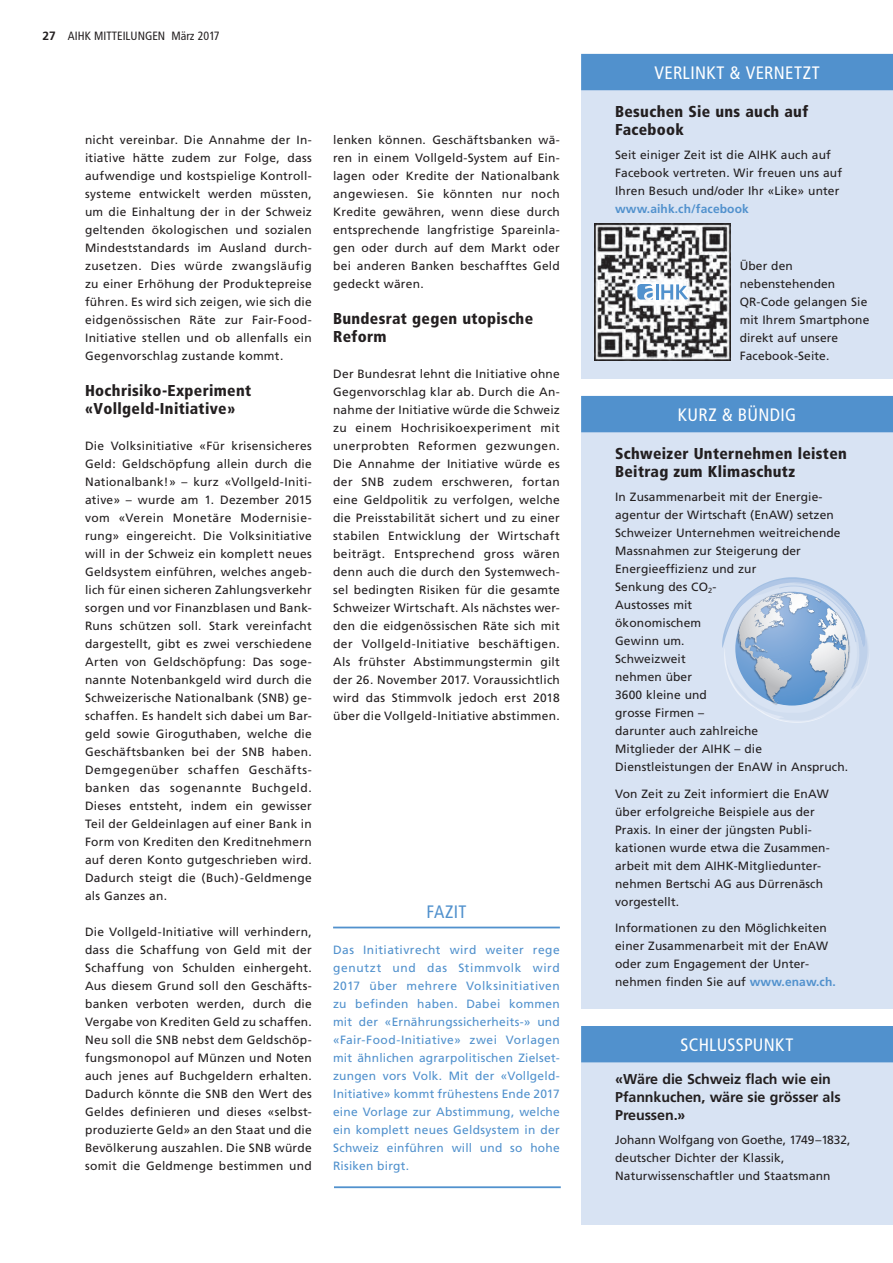
<style>
.page{position:relative;width:893px;height:1263px;background:#fff}
.page>*{position:absolute;margin:0;border:0;box-sizing:border-box;transform-origin:0 0}
.haupttitel_blau{font:condensed 18px "Frutiger";letter-spacing:.015em;color:#fff}
.fazit_titel{font:condensed 18px "Frutiger";letter-spacing:.015em;color:#5191cd}
.zwischentitel_blau{font:900 condensed 15.75px/18px "Frutiger";letter-spacing:.02em;color:#231f20}
.zwischentitel{font:900 condensed 15.75px/18px "Frutiger";letter-spacing:.02em;color:#231f20}
.schlusspunkt-spruch{font:700 14.25px/18px "Frutiger";letter-spacing:-.005em;color:#231f20}
.fliesstext{font:12px/18px "Frutiger";letter-spacing:.025em;color:#231f20;text-align:justify}
.text_blau_abstand{font:12px/18px "Frutiger";letter-spacing:.01em;color:#231f20}
.fazit{font:12px/18px "Frutiger";letter-spacing:.02em;color:#5191cd;text-align:justify}
.text_blau{font:12px/18px "Frutiger";letter-spacing:.01em;color:#231f20}
.t1{font:condensed 12px "Frutiger";color:#231f20}
.s1{font-family:"Frutiger LT45";font-weight:300;font-stretch:normal}
.s2{font-weight:700;color:#5191cd}
</style>
<div class="page">
<hr style="left:333px;top:927px;width:227px;height:1px;background:#5191cd">
<hr style="left:334px;top:1186px;width:227px;height:2px;background:#5191cd">
<div style="left:581px;top:1026px;width:312px;height:198px;background:#d8e3f3"></div>
<div style="left:581px;top:1026px;width:312px;height:36px;background:#5191cd"></div>
<div style="left:581px;top:396px;width:312px;height:612px;background:#d8e3f3"></div>
<div style="left:581px;top:396px;width:312px;height:36px;background:#5191cd"></div>
<div style="left:581px;top:54px;width:312px;height:324px;background:#d8e3f3"></div>
<div style="left:581px;top:54px;width:312px;height:36px;background:#5191cd"></div>
<img style="left:594px;top:224px;width:137px;height:136px">
<svg style="left:637px;top:284px;width:51px;height:16px"></svg>
<svg style="left:722px;top:577px;width:146px;height:146px"></svg>
<p class="t1" style="left:43px;top:29px;width:179px"><span class="s1">27</span> AIHK MITTEILUNGEN März 2017</p>
<p class="fliesstext" style="left:85px;top:131px;width:228px">nicht vereinbar. Die Annahme der In&shy;itiative hätte zudem zur Folge, dass aufwendige und kostspielige Kontroll&shy;systeme entwickelt werden müssten, um die Einhaltung der in der Schweiz geltenden ökologischen und sozialen Mindeststandards im Ausland durch&shy;zusetzen. Dies würde zwangsläufig zu einer Erhöhung der Produktepreise führen. Es wird sich zeigen, wie sich die eidgenössischen Räte zur Fair-Food-Initiative stellen und ob allenfalls ein Gegenvorschlag zustande kommt.</p>
<p class="zwischentitel" style="left:85px;top:381px;width:168px">Hochrisiko-Experiment «Vollgeld-Initiative»</p>
<p class="fliesstext" style="left:85px;top:437px;width:228px">Die Volksinitiative «Für krisensicheres Geld: Geldschöpfung allein durch die Nationalbank!» – kurz «Vollgeld-Initi&shy;ative» – wurde am 1. Dezember 2015 vom «Verein Monetäre Modernisie&shy;rung» eingereicht. Die Volksinitiative will in der Schweiz ein komplett neues Geldsystem einführen, welches angeb&shy;lich für einen sicheren Zahlungsverkehr sorgen und vor Finanzblasen und Bank-Runs schützen soll. Stark vereinfacht dargestellt, gibt es zwei verschiedene Arten von Geldschöpfung: Das soge&shy;nannte Notenbankgeld wird durch die Schweizerische Nationalbank (SNB) ge&shy;schaffen. Es handelt sich dabei um Bar&shy;geld sowie Giroguthaben, welche die Geschäftsbanken bei der SNB haben.<br>Demgegenüber schaffen Geschäfts&shy;banken das sogenannte Buchgeld.<br>Dieses entsteht, indem ein gewisser Teil der Geldeinlagen auf einer Bank in Form von Krediten den Kreditnehmern auf deren Konto gutgeschrieben wird.<br>Dadurch steigt die (Buch)-Geldmenge als Ganzes an.</p>
<p class="fliesstext" style="left:85px;top:923px;width:228px">Die Vollgeld-Initiative will verhindern, dass die Schaffung von Geld mit der Schaffung von Schulden einhergeht.<br>Aus diesem Grund soll den Geschäfts&shy;banken verboten werden, durch die Vergabe von Krediten Geld zu schaffen.<br>Neu soll die SNB nebst dem Geldschöp&shy;fungsmonopol auf Münzen und Noten auch jenes auf Buchgeldern erhalten.<br>Dadurch könnte die SNB den Wert des Geldes definieren und dieses «selbst&shy;produzierte Geld» an den Staat und die Bevölkerung auszahlen. Die SNB würde somit die Geldmenge bestimmen und</p>
<p class="fliesstext" style="left:333px;top:131px;width:228px">lenken können. Geschäftsbanken wä&shy;ren in einem Vollgeld-System auf Ein&shy;lagen oder Kredite der Nationalbank angewiesen. Sie könnten nur noch Kredite gewähren, wenn diese durch entsprechende langfristige Spareinla&shy;gen oder durch auf dem Markt oder bei anderen Banken beschafftes Geld gedeckt wären.</p>
<p class="zwischentitel" style="left:333px;top:309px;width:202px">Bundesrat gegen utopische<br>Reform</p>
<p class="fliesstext" style="left:333px;top:365px;width:228px">Der Bundesrat lehnt die Initiative ohne Gegenvorschlag klar ab. Durch die An&shy;nahme der Initiative würde die Schweiz zu einem Hochrisikoexperiment mit unerprobten Reformen gezwungen.<br>Die Annahme der Initiative würde es der SNB zudem erschweren, fortan eine Geldpolitik zu verfolgen, welche die Preisstabilität sichert und zu einer stabilen Entwicklung der Wirtschaft beiträgt. Entsprechend gross wären denn auch die durch den Systemwech&shy;sel bedingten Risiken für die gesamte Schweizer Wirtschaft. Als nächstes wer&shy;den die eidgenössischen Räte sich mit der Vollgeld-Initiative beschäftigen.<br>Als frühster Abstimmungstermin gilt der 26. November 2017. Voraussichtlich wird das Stimmvolk jedoch erst 2018 über die Vollgeld-Initiative abstimmen.</p>
<p class="fazit_titel" style="left:427px;top:901px;width:41px">FAZIT</p>
<p class="fazit" style="left:333px;top:941px;width:228px">Das Initiativrecht wird weiter rege genutzt und das Stimmvolk wird 2017 über mehrere Volksinitiativen zu befinden haben. Dabei kommen mit der «Ernährungssicherheits-» und «Fair-Food-Initiative» zwei Vorlagen mit ähnlichen agrarpolitischen Zielset&shy;zungen vors Volk. Mit der «Vollgeld-Initiative» kommt frühestens Ende 2017 eine Vorlage zur Abstimmung, welche ein komplett neues Geldsystem in der Schweiz einführen will und so hohe Risiken birgt.</p>
<p class="haupttitel_blau" style="left:654px;top:62px;width:167px">VERLINKT &amp; VERNETZT</p>
<p class="zwischentitel_blau" style="left:615px;top:102px;width:195px">Besuchen Sie uns auch auf<br>Facebook</p>
<p class="text_blau_abstand" style="left:615px;top:146px;width:228px">Seit einiger Zeit ist die AIHK auch auf Facebook vertreten. Wir freuen uns auf Ihren Besuch und/oder Ihr «Like» unter <span class="s2">www.aihk.ch/facebook</span></p>
<p class="text_blau_abstand" style="left:740px;top:257px;width:131px">Über den nebenstehenden<br>QR-Code gelangen Sie mit Ihrem Smartphone direkt auf unsere<br>Facebook-Seite.</p>
<p class="haupttitel_blau" style="left:678px;top:404px;width:120px">KURZ &amp; BÜNDIG</p>
<p class="zwischentitel_blau" style="left:615px;top:444px;width:233px">Schweizer Unternehmen leisten<br>Beitrag zum Klimaschutz</p>
<p class="text_blau_abstand" style="left:615px;top:488px;width:234px">In Zusammenarbeit mit der Energie&shy;agentur der Wirtschaft (EnAW) setzen<br>Schweizer Unternehmen weitreichende<br>Massnahmen zur Steigerung der<br>Energieeffizienz und zur<br>Senkung des CO<sub>2</sub>-<br>Austosses mit<br>ökonomischem<br>Gewinn um.<br>Schweizweit<br>nehmen über<br>3600 kleine und<br>grosse Firmen –<br>darunter auch zahlreiche<br>Mitglieder der AIHK – die<br>Dienstleistungen der EnAW in Anspruch.</p>
<p class="text_blau_abstand" style="left:615px;top:784px;width:215px">Von Zeit zu Zeit informiert die EnAW über erfolgreiche Beispiele aus der<br>Praxis. In einer der jüngsten Publi&shy;kationen wurde etwa die Zusammen&shy;arbeit mit dem AIHK-Mitgliedunter&shy;nehmen Bertschi AG aus Dürrenäsch vorgestellt.</p>
<p class="text_blau_abstand" style="left:615px;top:919px;width:222px">Informationen zu den Möglichkeiten einer Zusammenarbeit mit der EnAW oder zum Engagement der Unter&shy;nehmen finden Sie auf <span class="s2">www.enaw.ch.</span></p>
<p class="haupttitel_blau" style="left:681px;top:1034px;width:114px">SCHLUSSPUNKT</p>
<p class="schlusspunkt-spruch" style="left:615px;top:1070px;width:227px">«Wäre die Schweiz flach wie ein<br>Pfannkuchen, wäre sie grösser als<br>Preussen.»</p>
<p class="text_blau" style="left:615px;top:1131px;width:237px">Johann Wolfgang von Goethe, 1749–1832,</p>
<p class="text_blau" style="left:615px;top:1149px;width:217px">deutscher Dichter der Klassik,<br>Naturwissenschaftler und Staatsmann</p>
</div>
